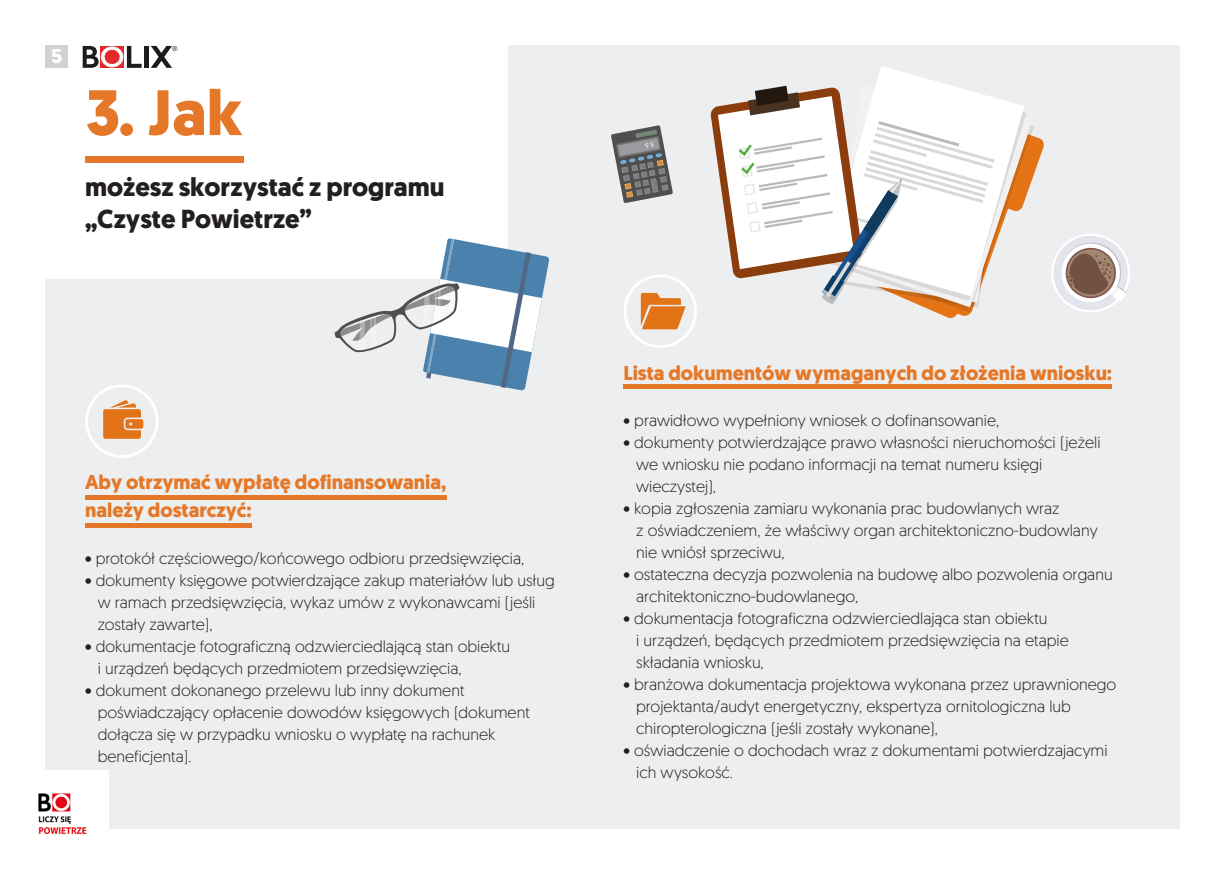
<style>
.page{position:relative;width:1225px;height:874px;background:#fff}
.page>*{position:absolute;margin:0;border:0;box-sizing:border-box;transform-origin:0 0}
.t1{font:700 64px "Geomanist";color:#e57828}
.t2{font:700 26px/32px "Geomanist";color:#231f20}
.t3{font:700 20px/28px "Geomanist";color:#e57828}
.t4{font:700 20px "Geomanist";color:#fff}
.t5{font:300 16px/22px "Geomanist";color:#231f20}
</style>
<div class="page">
<div style="left:45px;top:45px;width:1134px;height:783px;background:#edeeef"></div>
<div style="left:10px;top:17px;width:498px;height:261px;background:#fff"></div>
<div style="left:17px;top:770px;width:91px;height:86px;background:#fff"></div>
<img style="left:38px;top:793px;width:49px;height:42px">
<hr style="left:144px;top:46px;width:4px;height:22px;background:#1c1c1c">
<svg style="left:151px;top:46px;width:26px;height:22px"></svg>
<svg style="left:83px;top:46px;width:59px;height:22px"></svg>
<div style="left:85px;top:156px;width:158px;height:7px;background:#e57828"></div>
<hr style="left:85px;top:495px;width:362px;height:4px;background:#e57828">
<div style="left:85px;top:522px;width:166px;height:5px;background:#e57828"></div>
<div style="left:623px;top:384px;width:489px;height:5px;background:#e57828"></div>
<div style="left:45px;top:45px;width:23px;height:23px;background:#d1d1d1"></div>
<div style="left:85px;top:384px;width:73px;height:73px;border:3px solid #fff;border-radius:50%"></div>
<svg style="left:103px;top:400px;width:40px;height:38px"></svg>
<div style="left:623px;top:274px;width:74px;height:74px;border:3px solid #fff;border-radius:50%"></div>
<svg style="left:641px;top:293px;width:44px;height:36px"></svg>
<svg style="left:876px;top:66px;width:67px;height:18px"></svg>
<svg style="left:711px;top:84px;width:332px;height:234px"></svg>
<svg style="left:1051px;top:234px;width:79px;height:78px"></svg>
<svg style="left:611px;top:125px;width:62px;height:78px"></svg>
<svg style="left:334px;top:238px;width:215px;height:152px"></svg>
<p class="t4" style="left:51px;top:43px;width:13px">5</p>
<h1 class="t1" style="left:85px;top:70px;width:159px">3. Jak</h1>
<h2 class="t2" style="left:85px;top:171px;width:361px">możesz skorzystać z programu „Czyste Powietrze”</h2>
<p class="t3" style="left:85px;top:467px;width:363px">Aby otrzymać wypłatę dofinansowania, należy dostarczyć:</p>
<p class="t5" style="left:85px;top:546px;width:441px">• protokół częściowego/końcowego odbioru przedsięwzięcia,</p>
<p class="t5" style="left:98px;top:568px;width:458px;text-indent:-13px">• dokumenty księgowe potwierdzające zakup materiałów lub usług w ramach przedsięwzięcia, wykaz umów z wykonawcami (jeśli zostały zawarte),</p>
<p class="t5" style="left:98px;top:634px;width:414px;text-indent:-13px">• dokumentacje fotograficzną odzwierciedlającą stan obiektu i urządzeń będących przedmiotem przedsięwzięcia,</p>
<p class="t5" style="left:98px;top:678px;width:433px;text-indent:-13px">• dokument dokonanego przelewu lub inny dokument poświadczający opłacenie dowodów księgowych (dokument dołącza się w przypadku wniosku o wypłatę na rachunek beneficjenta).</p>
<p class="t3" style="left:623px;top:359px;width:490px">Lista dokumentów wymaganych do złożenia wniosku:</p>
<p class="t5" style="left:623px;top:408px;width:377px">• prawidłowo wypełniony wniosek o dofinansowanie,</p>
<p class="t5" style="left:636px;top:430px;width:466px;text-indent:-13px">• dokumenty potwierdzające prawo własności nieruchomości (jeżeli we wniosku nie podano informacji na temat numeru księgi wieczystej),</p>
<p class="t5" style="left:636px;top:496px;width:463px;text-indent:-13px">• kopia zgłoszenia zamiaru wykonania prac budowlanych wraz<br>z oświadczeniem, że właściwy organ architektoniczno-budowlany nie wniósł sprzeciwu,</p>
<p class="t5" style="left:636px;top:562px;width:478px;text-indent:-13px">• ostateczna decyzja pozwolenia na budowę albo pozwolenia organu architektoniczno-budowlanego,</p>
<p class="t5" style="left:636px;top:606px;width:434px;text-indent:-13px">• dokumentacja fotograficzna odzwierciedlająca stan obiektu<br>i urządzeń, będących przedmiotem przedsięwzięcia na etapie składania wniosku,</p>
<p class="t5" style="left:636px;top:672px;width:481px;text-indent:-13px">• branżowa dokumentacja projektowa wykonana przez uprawnionego projektanta/audyt energetyczny, ekspertyza ornitologiczna lub chiropterologiczna (jeśli zostały wykonane),</p>
<p class="t5" style="left:636px;top:738px;width:473px;text-indent:-13px">• oświadczenie o dochodach wraz z dokumentami potwierdzajacymi ich wysokość.</p>
</div>
